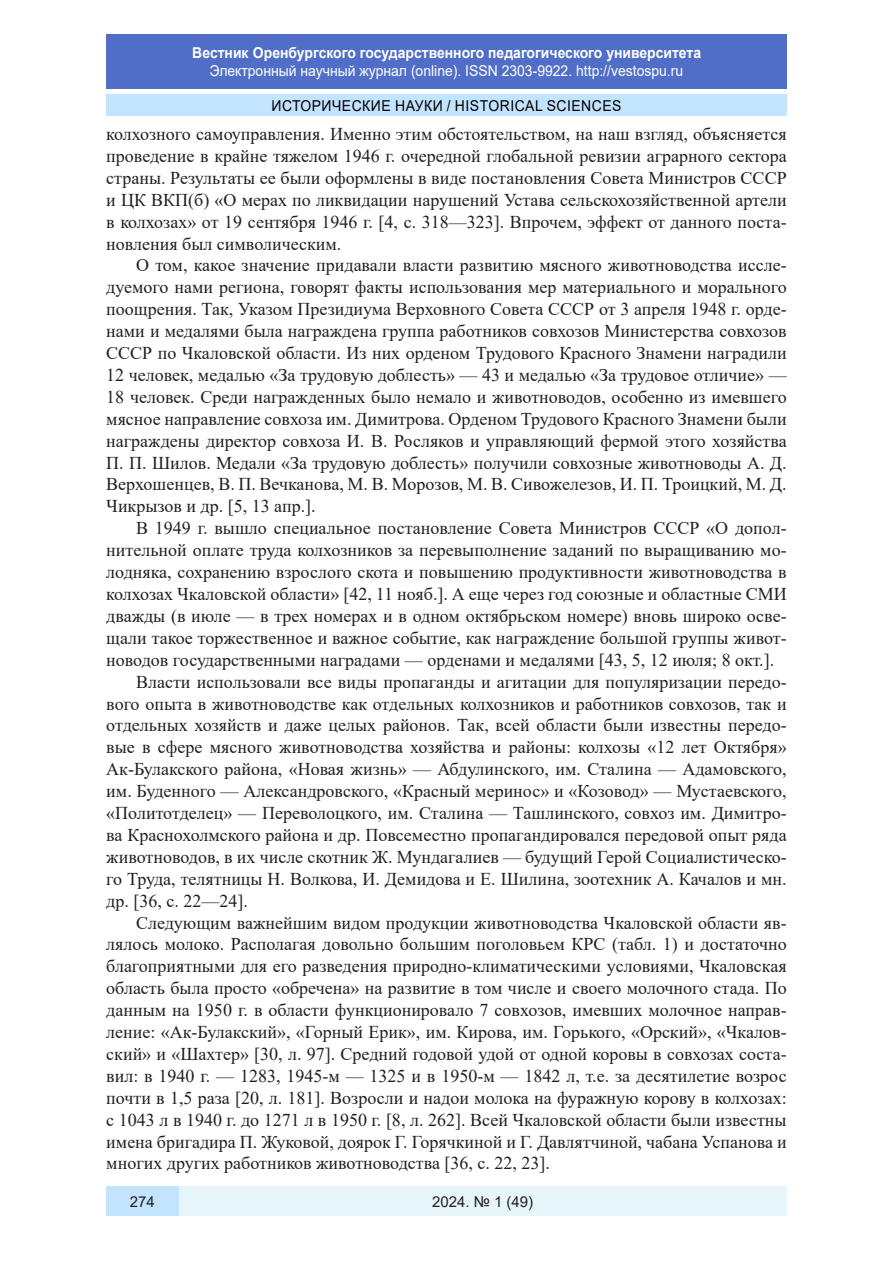
<style>
.page{position:relative;width:893px;height:1263px;background:#fff}
.page>*{position:absolute;margin:0;border:0;box-sizing:border-box;transform-origin:0 0}
.Стиль2{font:18px/21.9px "Times New Roman";color:#231f20;text-align:justify}
.t1{font:15px "Arial";color:#fff;scale:.93 1}
.t2{font:700 15px "Arial";color:#fff;scale:.93 1}
.t3{font:15px "Arial";letter-spacing:.035em;color:#000;scale:.93 1}
.t4{font:15px "Arial";color:#231f20}
</style>
<div class="page">
<div style="left:106px;top:34px;width:681px;height:55px;background:#506ec8"></div>
<div style="left:106px;top:95px;width:681px;height:21px;background:#c3e4ff"></div>
<div style="left:179px;top:1186px;width:608px;height:30px;background:#e6f6fb"></div>
<div style="left:106px;top:1186px;width:73px;height:30px;background:#c3e4ff"></div>
<p class="t2" style="left:192px;top:42px;width:549px">Вестник Оренбургского государственного педагогического университета</p>
<p class="t1" style="left:210px;top:60px;width:511px">Электронный научный журнал (online). ISSN 2303-9922. http://vestospu.ru</p>
<p class="t3" style="left:271px;top:95px;width:378px">ИСТОРИЧЕСКИЕ НАУКИ / HISTORICAL SCIENCES</p>
<p class="Стиль2" style="left:106px;top:122px;width:682px">колхозного самоуправления. Именно этим обстоятельством, на наш взгляд, объясняется проведение в крайне тяжелом 1946 г. очередной глобальной ревизии аграрного сектора страны. Результаты ее были оформлены в виде постановления Совета Министров СССР и ЦК ВКП(б) «О мерах по ликвидации нарушений Устава сельскохозяйственной артели в колхозах» от 19 сентября 1946 г. [4, с. 318—323]. Впрочем, эффект от данного поста&shy;новления был символическим.</p>
<p class="Стиль2" style="left:106px;top:254px;width:682px;text-indent:30px">О том, какое значение придавали власти развитию мясного животноводства иссле&shy;дуемого нами региона, говорят факты использования мер материального и морального поощрения. Так, Указом Президиума Верховного Совета СССР от 3 апреля 1948 г. орде&shy;нами и медалями была награждена группа работников совхозов Министерства совхозов СССР по Чкаловской области. Из них орденом Трудового Красного Знамени наградили 12 человек, медалью «За трудовую доблесть» — 43 и медалью «За трудовое отличие» — 18 человек. Среди награжденных было немало и животноводов, особенно из имевшего мясное направление совхоза им. Димитрова. Орденом Трудового Красного Знамени были награждены директор совхоза И. В. Росляков и управляющий фермой этого хозяйства П. П. Шилов. Медали «За трудовую доблесть» получили совхозные животноводы А. Д.<br>Верхошенцев, В. П. Вечканова, М. В. Морозов, М. В. Сивожелезов, И. П. Троицкий, М. Д.<br>Чикрызов и др. [5, 13 апр.].</p>
<p class="Стиль2" style="left:106px;top:517px;width:682px;text-indent:30px">В 1949 г. вышло специальное постановление Совета Министров СССР «О допол&shy;нительной оплате труда колхозников за перевыполнение заданий по выращиванию мо&shy;лодняка, сохранению взрослого скота и повышению продуктивности животноводства в колхозах Чкаловской области» [42, 11 нояб.]. А еще через год союзные и областные СМИ дважды (в июле — в трех номерах и в одном октябрьском номере) вновь широко осве&shy;щали такое торжественное и важное событие, как награждение большой группы живот&shy;новодов государственными наградами — орденами и медалями [43, 5, 12 июля; 8 окт.].</p>
<p class="Стиль2" style="left:106px;top:670px;width:682px;text-indent:30px">Власти использовали все виды пропаганды и агитации для популяризации передо&shy;вого опыта в животноводстве как отдельных колхозников и работников совхозов, так и отдельных хозяйств и даже целых районов. Так, всей области были известны передо&shy;вые в сфере мясного животноводства хозяйства и районы: колхозы «12 лет Октября» Ак-Булакского района, «Новая жизнь» — Абдулинского, им. Сталина — Адамовского, им. Буденного — Александровского, «Красный меринос» и «Козовод» — Мустаевского, «Политотделец» — Переволоцкого, им. Сталина — Ташлинского, совхоз им. Димитро&shy;ва Краснохолмского района и др. Повсеместно пропагандировался передовой опыт ряда животноводов, в их числе скотник Ж. Мундагалиев — будущий Герой Социалистическо&shy;го Труда, телятницы Н. Волкова, И. Демидова и Е. Шилина, зоотехник А. Качалов и мн. др. [36, с. 22—24].</p>
<p class="Стиль2" style="left:106px;top:911px;width:682px;text-indent:30px">Следующим важнейшим видом продукции животноводства Чкаловской области яв&shy;лялось молоко. Располагая довольно большим поголовьем КРС (табл. 1) и достаточно благоприятными для его разведения природно-климатическими условиями, Чкаловская область была просто «обречена» на развитие в том числе и своего молочного стада. По данным на 1950 г. в области функционировало 7 совхозов, имевших молочное направ&shy;ление: «Ак-Булакский», «Горный Ерик», им. Кирова, им. Горького, «Орский», «Чкалов&shy;ский» и «Шахтер» [30, л. 97]. Средний годовой удой от одной коровы в совхозах соста&shy;вил: в 1940 г. — 1283, 1945-м — 1325 и в 1950-м — 1842 л, т.е. за десятилетие возрос почти в 1,5 раза [20, л. 181]. Возросли и надои молока на фуражную корову в колхозах: с 1043 л в 1940 г. до 1271 л в 1950 г. [8, л. 262]. Всей Чкаловской области были известны имена бригадира П. Жуковой, доярок Г. Горячкиной и Г. Давлятчиной, чабана Успанова и многих других работников животноводства [36, с. 22, 23].</p>
<p class="t4" style="left:130px;top:1191px;width:27px">274</p>
<p class="t4" style="left:432px;top:1192px;width:103px">2024. № 1 (49)</p>
</div>
